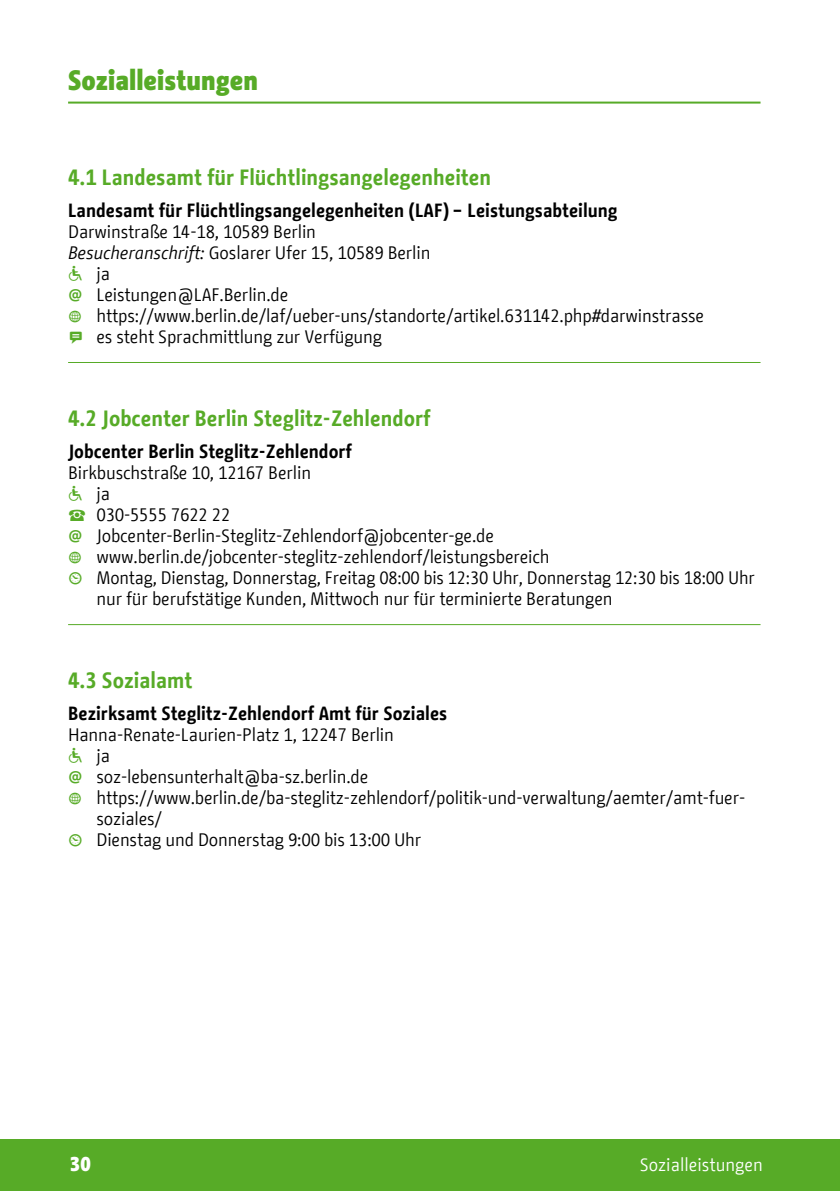
<style>
.page{position:relative;width:840px;height:1191px;background:#fff}
.page>*{position:absolute;margin:0;border:0;box-sizing:border-box;transform-origin:0 0}
.Rubrik{font:900 28px "BMF Change";color:#57ab27}
._1_1{font:700 22px "BMF Change";color:#57ab27}
.t1{font:900 20px "BMF Change";color:#fff}
.Institution{font:700 19px "BMF Change";color:#000}
.grundtext{font:18px/21px "BMF Change";letter-spacing:-.01em;color:#000}
.t2{font:18px "BMF Change";color:#fff}
.s1{font-style:italic}
.s2{font-family:"Bundesbahn Pi One";font-size:19px;color:#57ab27}
.s3{font-family:"Modern Pictograms";font-size:19px;color:#57ab27}
.s4{font-family:"Modern Pictograms";color:#57ab27}
.s5{font-family:"European Pi One";color:#57ab27}
</style>
<div class="page">
<div style="left:0;top:1140px;width:839px;height:51px;background:#57ab27"></div>
<hr style="left:68px;top:102px;width:692px;height:2px;background:#57ab27">
<hr style="left:68px;top:362px;width:692px;height:1px;background:#57ab27">
<hr style="left:68px;top:624px;width:692px;height:1px;background:#57ab27">
<p class="Rubrik" style="left:68px;top:60px;width:191px">Sozialleistungen</p>
<p class="_1_1" style="left:68px;top:161px;width:424px">4.1 Landesamt für Flüchtlingsangelegenheiten</p>
<p class="Institution" style="left:68px;top:197px;width:550px">Landesamt für Flüchtlingsangelegenheiten (LAF) – Leistungsabteilung</p>
<p class="grundtext" style="left:68px;top:221px;width:249px">Darwinstraße 14-18, 10589 Berlin</p>
<p class="grundtext" style="left:68px;top:242px;width:364px"><span class="s1">Besucheranschrift:</span> Goslarer Ufer 15, 10589 Berlin</p>
<p class="grundtext" style="left:68px;top:263px;width:43px"><span class="s2">-</span> ja</p>
<p class="grundtext" style="left:68px;top:284px;width:222px"><span class="s3">@</span> Leistungen@LAF.Berlin.de</p>
<p class="grundtext" style="left:68px;top:305px;width:637px"><span class="s4">W</span> https://www.berlin.de/laf/ueber-uns/standorte/artikel.631142.php#darwinstrasse</p>
<p class="grundtext" style="left:68px;top:326px;width:315px"><span class="s3">B</span> es steht Sprachmittlung zur Verfügung</p>
<p class="_1_1" style="left:68px;top:402px;width:364px">4.2 Jobcenter Berlin Steglitz-Zehlendorf</p>
<p class="Institution" style="left:68px;top:438px;width:285px">Jobcenter Berlin Steglitz-Zehlendorf</p>
<p class="grundtext" style="left:68px;top:462px;width:244px">Birkbuschstraße 10, 12167 Berlin</p>
<p class="grundtext" style="left:68px;top:483px;width:43px"><span class="s2">-</span> ja</p>
<p class="grundtext" style="left:68px;top:504px;width:164px"><span class="s5">Z</span> 030-5555 7622 22</p>
<p class="grundtext" style="left:68px;top:525px;width:427px"><span class="s3">@</span> Jobcenter-Berlin-Steglitz-Zehlendorf@jobcenter-ge.de</p>
<p class="grundtext" style="left:68px;top:546px;width:483px"><span class="s4">W</span> www.berlin.de/jobcenter-steglitz-zehlendorf/leistungsbereich</p>
<p class="grundtext" style="left:96px;top:567px;width:659px;text-indent:-28px"><span class="s3">{</span> Montag, Dienstag, Donnerstag, Freitag 08:00 bis 12:30 Uhr, Donnerstag 12:30 bis 18:00 Uhr nur für berufstätige Kunden, Mittwoch nur für terminierte Beratungen</p>
<p class="_1_1" style="left:68px;top:664px;width:126px">4.3 Sozialamt</p>
<p class="Institution" style="left:68px;top:700px;width:380px">Bezirksamt Steglitz-Zehlendorf Amt für Soziales</p>
<p class="grundtext" style="left:68px;top:724px;width:327px">Hanna-Renate-Laurien-Platz 1, 12247 Berlin</p>
<p class="grundtext" style="left:68px;top:745px;width:43px"><span class="s2">-</span> ja</p>
<p class="grundtext" style="left:68px;top:766px;width:301px"><span class="s3">@</span> soz-lebensunterhalt@ba-sz.berlin.de</p>
<p class="grundtext" style="left:96px;top:787px;width:650px;text-indent:-28px"><span class="s4">W</span> https://www.berlin.de/ba-steglitz-zehlendorf/politik-und-verwaltung/aemter/amt-fuer&shy;soziales/</p>
<p class="grundtext" style="left:68px;top:829px;width:354px"><span class="s3">{</span> Dienstag und Donnerstag 9:00 bis 13:00 Uhr</p>
<p class="t1" style="left:70px;top:1150px;width:22px">30</p>
<p class="t2" style="left:639px;top:1152px;width:125px">Sozialleistungen</p>
</div>
